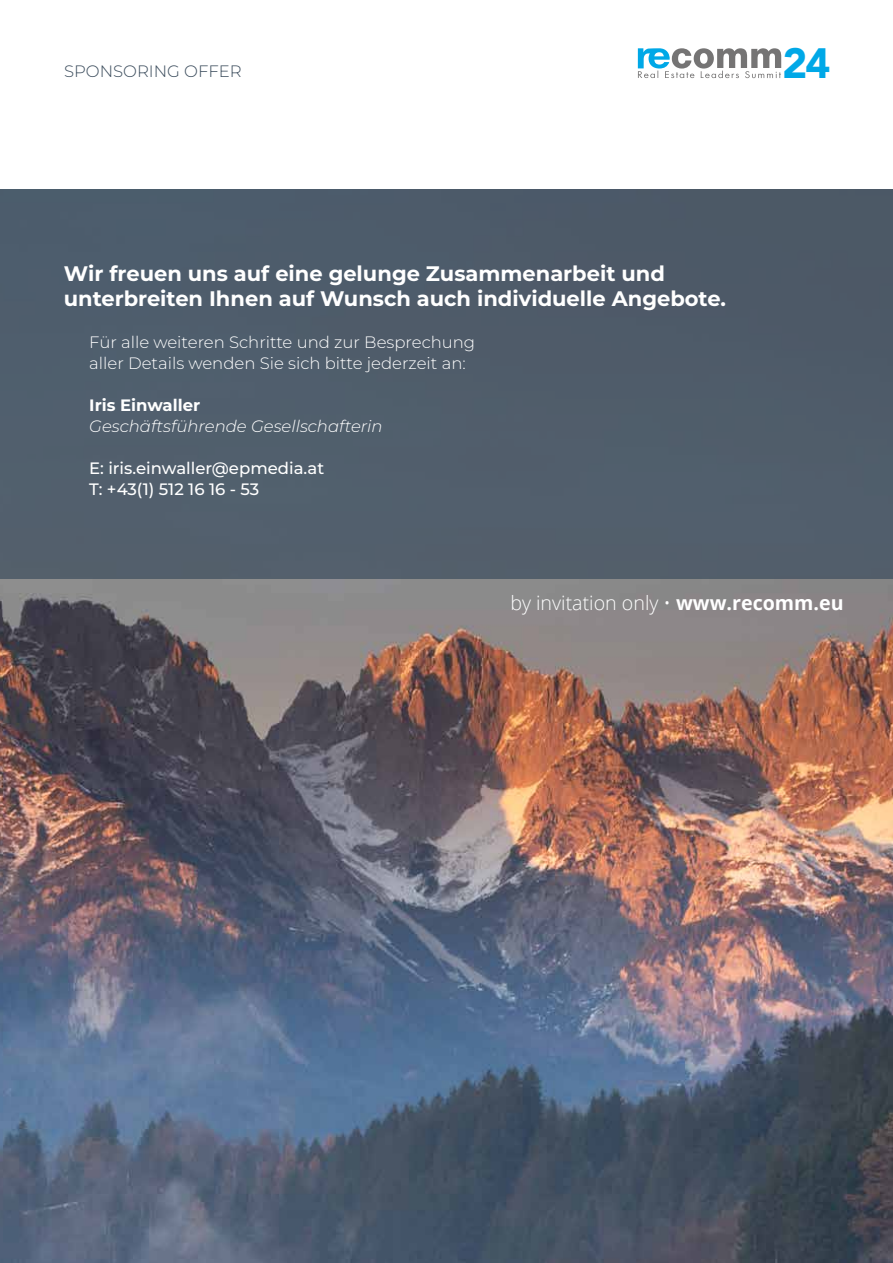
<style>
.page{position:relative;width:893px;height:1263px;background:#fff}
.page>*{position:absolute;margin:0;border:0;box-sizing:border-box;transform-origin:0 0}
.t1{font:900 42px "Avenir";color:#00a8e7}
.t2{font:700 21px/25.5px "Montserrat";color:#fff}
.t3{font:300 19.65px "Open Sans";color:#fff}
.t4{font:300 16.5px/21px "Montserrat";color:#fff}
.t5{font:500 16.5px/21px "Montserrat";color:#fff}
.t6{font:italic 300 16.5px "Montserrat";color:#fff}
.t7{font:300 16.5px "Montserrat";color:#3c4d5d}
.t8{font:700 16.5px "Montserrat";color:#fff}
.s1{font-weight:700}
</style>
<div class="page">
<img style="left:0;top:578px;width:893px;height:685px">
<div style="left:0;top:189px;width:893px;height:389px;background:#4f5d6b"></div>
<svg style="left:638px;top:48px;width:143px;height:30px"></svg>
<p class="t7" style="left:64px;top:59px;width:179px">SPONSORING OFFER</p>
<h1 class="t1" style="left:782px;top:27px;width:49px">24</h1>
<p class="t2" style="left:64px;top:260px;width:664px">Wir freuen uns auf eine gelunge Zusammenarbeit und unterbreiten Ihnen auf Wunsch auch individuelle Angebote.</p>
<p class="t4" style="left:89px;top:331px;width:387px">Für alle weiteren Schritte und zur Besprechung aller Details wenden Sie sich bitte jederzeit an:</p>
<p class="t8" style="left:89px;top:394px;width:112px">Iris Einwaller</p>
<p class="t6" style="left:89px;top:415px;width:295px">Geschäftsführende Gesellschafterin</p>
<p class="t5" style="left:89px;top:457px;width:236px">E: iris.einwaller@epmedia.at<br>T: +43(1) 512 16 16 - 53</p>
<p class="t3" style="left:510px;top:590px;width:335px">by invitation only • <span class="s1">www.recomm.eu</span></p>
</div>
